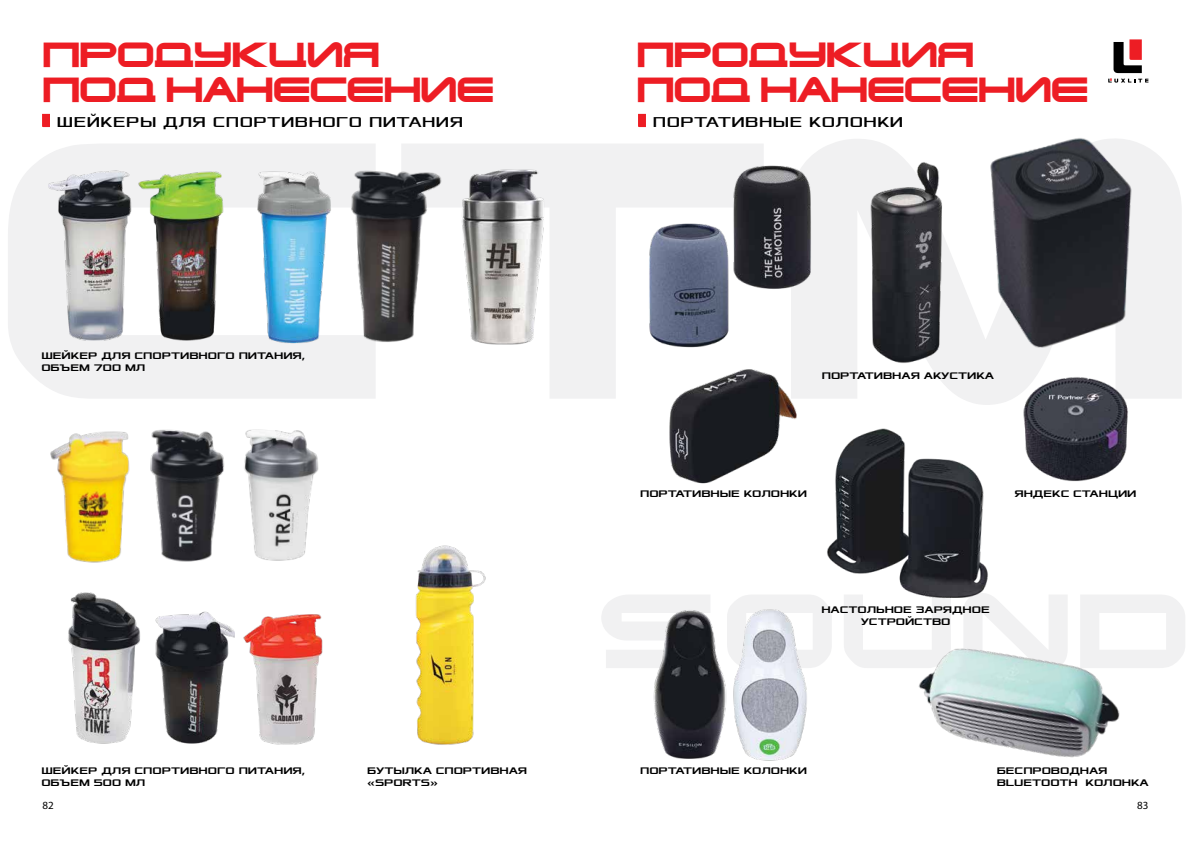
<style>
.page{position:relative;width:1191px;height:842px;background:#fff}
.page>*{position:absolute;margin:0;border:0;box-sizing:border-box;transform-origin:0 0}
.t1{font:32px/35px "Camp Opti Caps Cyrillic Medium";letter-spacing:-.04em;color:#ed1d24}
.t2{font:15px "Xolonium";letter-spacing:.03em;color:#000}
.t3{font:11px "Myriad Pro";color:#000}
.t4{font:700 10px/12px "Xolonium";letter-spacing:-.01em;color:#000}
</style>
<div class="page">
<svg style="left:1108px;top:39px;width:40px;height:44px"></svg>
<svg style="left:42px;top:114px;width:8px;height:13px"></svg>
<img style="left:244px;top:429px;width:75px;height:132px">
<img style="left:150px;top:429px;width:75px;height:133px">
<img style="left:257px;top:171px;width:74px;height:173px">
<img style="left:68px;top:592px;width:72px;height:152px">
<img style="left:461px;top:169px;width:83px;height:176px">
<img style="left:415px;top:545px;width:71px;height:200px">
<img style="left:243px;top:614px;width:80px;height:131px">
<img style="left:50px;top:431px;width:80px;height:132px">
<img style="left:49px;top:170px;width:175px;height:171px">
<img style="left:155px;top:611px;width:79px;height:133px">
<img style="left:351px;top:170px;width:91px;height:172px">
<svg style="left:638px;top:114px;width:8px;height:13px"></svg>
<img style="left:669px;top:369px;width:128px;height:115px">
<img style="left:870px;top:162px;width:72px;height:201px">
<img style="left:653px;top:610px;width:64px;height:149px">
<img style="left:733px;top:165px;width:78px;height:124px">
<img style="left:1023px;top:377px;width:105px;height:105px">
<img style="left:717px;top:609px;width:90px;height:152px">
<img style="left:918px;top:648px;width:202px;height:110px">
<img style="left:827px;top:428px;width:161px;height:170px">
<img style="left:649px;top:212px;width:87px;height:136px">
<img style="left:990px;top:138px;width:142px;height:210px">
<h1 class="t1" style="left:42px;top:37px;width:454px">ПРОДУКЦИЯ<br>ПОД НАНЕСЕНИЕ</h1>
<h2 class="t2" style="left:57px;top:114px;width:408px">ШЕЙКЕРЫ ДЛЯ СПОРТИВНОГО ПИТАНИЯ</h2>
<p class="t4" style="left:41px;top:349px;width:265px">ШЕЙКЕР ДЛЯ СПОРТИВНОГО ПИТАНИЯ,<br>ОБЪЕМ 700 МЛ</p>
<p class="t4" style="left:41px;top:764px;width:265px">ШЕЙКЕР ДЛЯ СПОРТИВНОГО ПИТАНИЯ,<br>ОБЪЕМ 500 МЛ</p>
<p class="t4" style="left:367px;top:764px;width:161px">БУТЫЛКА СПОРТИВНАЯ «SPORTS»</p>
<h1 class="t1" style="left:636px;top:37px;width:454px">ПРОДУКЦИЯ<br>ПОД НАНЕСЕНИЕ</h1>
<h2 class="t2" style="left:653px;top:114px;width:252px">ПОРТАТИВНЫЕ КОЛОНКИ</h2>
<p class="t4" style="left:822px;top:369px;width:174px">ПОРТАТИВНАЯ АКУСТИКА</p>
<p class="t4" style="left:640px;top:488px;width:168px">ПОРТАТИВНЫЕ КОЛОНКИ</p>
<p class="t4" style="left:1014px;top:488px;width:124px">ЯНДЕКС СТАНЦИИ</p>
<p class="t4" style="left:821px;top:603px;width:170px;text-align:center">НАСТОЛЬНОЕ ЗАРЯДНОЕ<br>УСТРОЙСТВО</p>
<p class="t4" style="left:640px;top:764px;width:168px">ПОРТАТИВНЫЕ КОЛОНКИ</p>
<p class="t4" style="left:996px;top:764px;width:154px">БЕСПРОВОДНАЯ<br>BLUETOOTH КОЛОНКА</p>
<p class="t3" style="left:43px;top:799px;width:13px">82</p>
<p class="t3" style="left:1137px;top:799px;width:13px">83</p>
</div>
